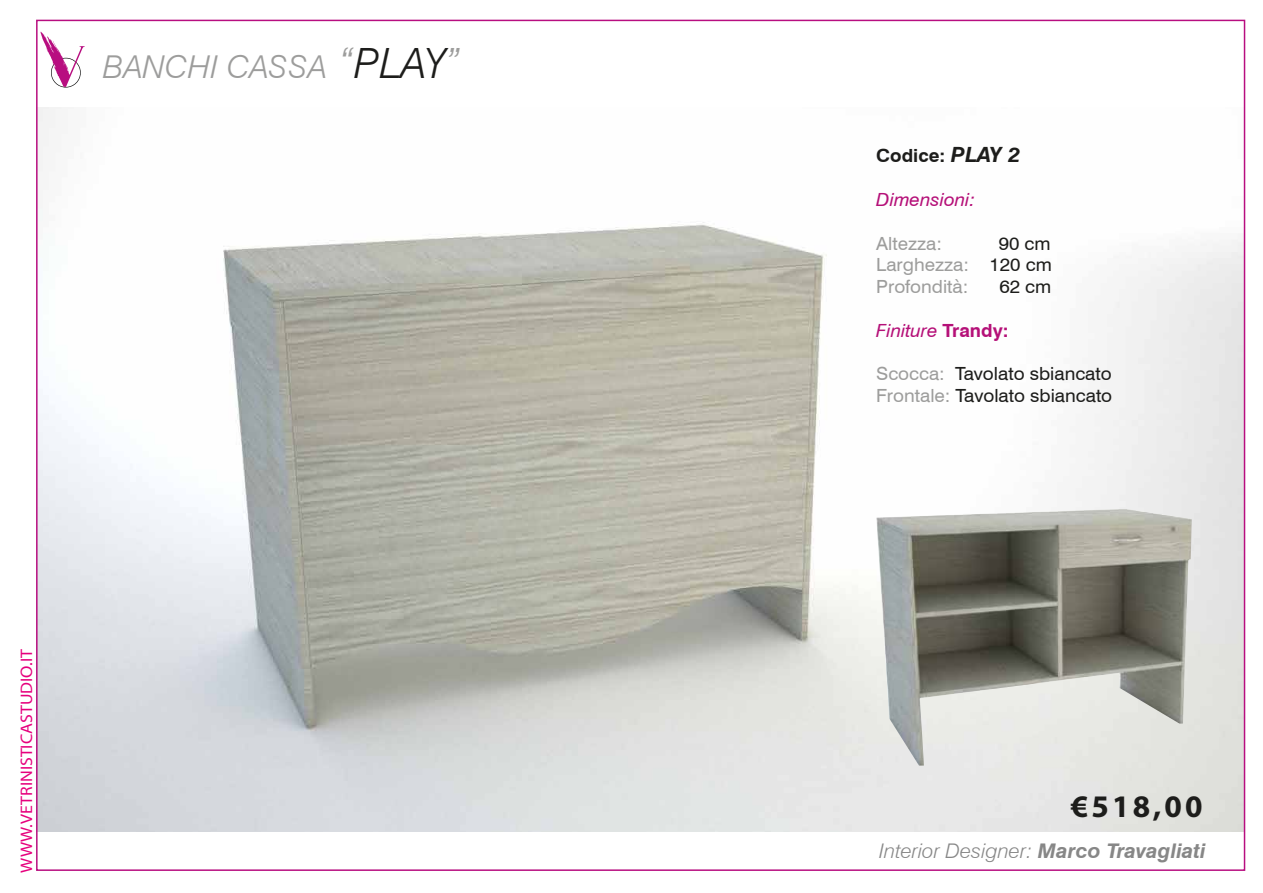
<style>
.page{position:relative;width:1263px;height:893px;background:#fff}
.page>*{position:absolute;margin:0;border:0;box-sizing:border-box;transform-origin:0 0}
.t1{font:italic 300 31.5px "Swiss 721 BT";color:#9d9d9c;scale:1.04 1}
.t2{font:700 31.5px "Myriad Pro";color:#1d1d1b}
.t3{font:italic 300 20.25px "Swiss 721 BT";color:#878787;scale:1.04 1}
.t4{font:18.15px/21.8px "Swiss 721 BT";color:#1d1d1b;scale:1.04 1}
.t5{font:18.15px/21.8px "Swiss 721 BT";color:#9d9d9c;text-align:justify;scale:1.04 1}
.t6{font:italic 18.15px "Swiss 721 BT";color:#b51078;scale:1.04 1}
.t7{font:700 18.15px "Swiss 721 BT";color:#1d1d1b;scale:1.04 1}
.t8{font:16.8px "Myriad Pro";color:#e6007d;scale:1.06 1}
.s1{font-size:41.7px}
.s2{font-size:41.7px;color:#1d1d1b}
.s3{font-style:italic;font-size:21px}
.s4{color:#1d1d1b}
.s5{font-weight:700;font-style:normal}
.s6{color:#9d9d9c}
.s7{font-weight:700}
</style>
<div class="page">
<img style="left:39px;top:107px;width:1203px;height:725px">
<img style="left:876px;top:509px;width:316px;height:257px">
<svg style="left:40px;top:32px;width:45px;height:56px"></svg>
<h1 class="t1" style="left:103px;top:47px;width:346px">BANCHI CASSA <span class="s1">“</span><span class="s2">PLAY</span><span class="s1">”</span></h1>
<p class="t8" style="left:16px;top:873px;width:212px;rotate:-90deg">WWW.VETRINISTICASTUDIO.IT</p>
<p class="t7" style="left:876px;top:145px;width:140px">Codice: <span class="s3">PLAY 2</span></p>
<p class="t6" style="left:876px;top:188px;width:97px">Dimensioni:</p>
<p class="t5" style="left:876px;top:232px;width:65px">Altezza:</p>
<p class="t5" style="left:876px;top:232px;width:170px;text-indent:123px"><span class="s4">90 cm </span>Larghezza: <span class="s4">120 cm </span>Profondità:</p>
<p class="t4" style="left:999px;top:276px;width:51px">62 cm</p>
<p class="t6" style="left:876px;top:319px;width:129px">Finiture <span class="s5">Trandy:</span></p>
<p class="t4" style="left:876px;top:363px;width:228px"><span class="s6">Scocca:</span> Tavolato sbiancato<br><span class="s6">Frontale:</span> Tavolato sbiancato</p>
<h1 class="t2" style="left:1071px;top:785px;width:133px">€518,00</h1>
<p class="t3" style="left:879px;top:839px;width:315px">Interior Designer: <span class="s7">Marco Travagliati</span></p>
</div>
